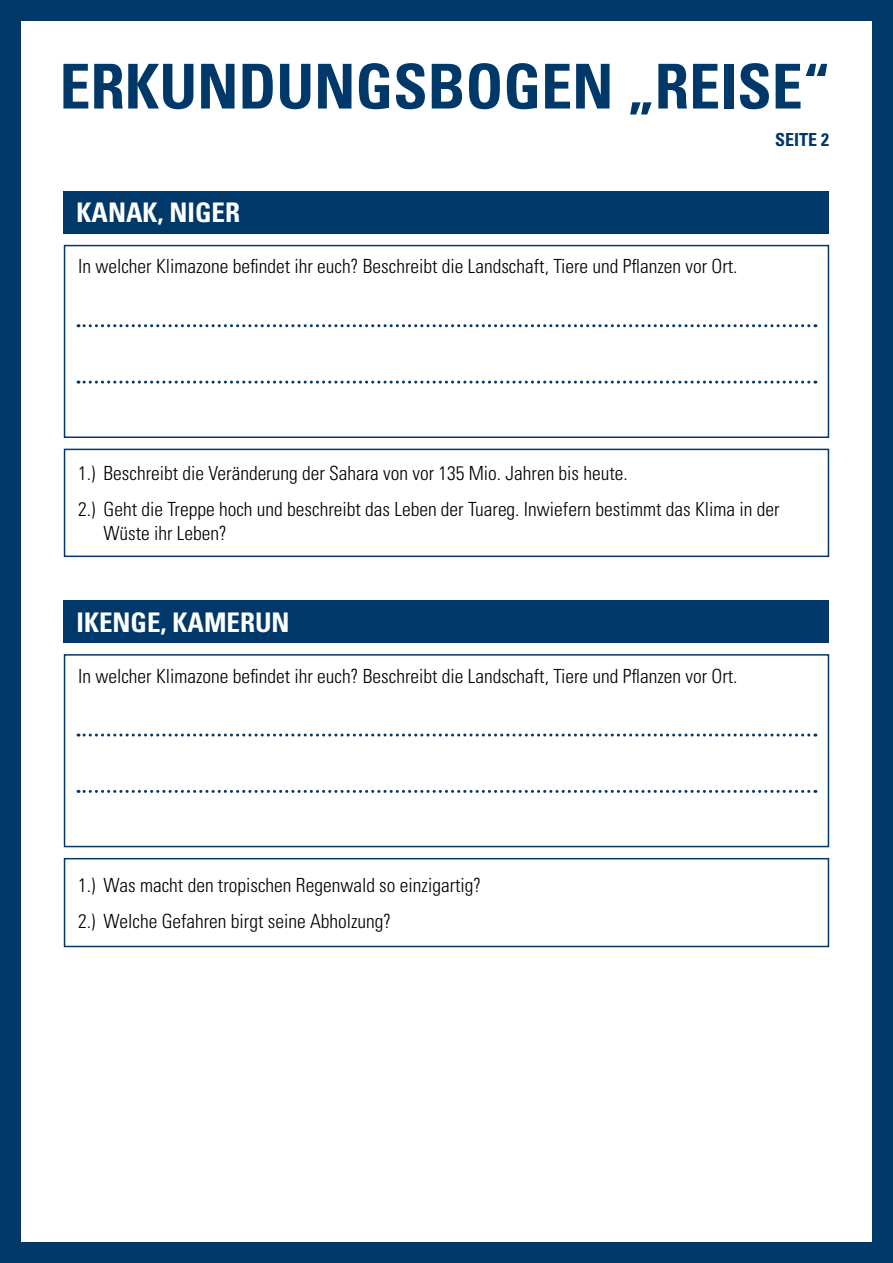
<style>
.page{position:relative;width:893px;height:1263px;background:#003869}
.page>*{position:absolute;margin:0;border:0;box-sizing:border-box;transform-origin:0 0}
.t1{font:700 condensed 61.95px "Univers LT Std";color:#003869}
.t2{font:700 condensed 27px "Univers LT Std";color:#fff}
.t3{font:300 condensed 19.5px/36.2px "Univers LT Std";color:#000}
.t4{font:700 condensed 18px "Univers LT Std";color:#003869}
</style>
<div class="page">
<div style="left:21px;top:21px;width:851px;height:1221px;background:#fff"></div>
<div style="left:64px;top:191px;width:765px;height:43px;background:#003869"></div>
<div style="left:64px;top:245px;width:765px;height:193px;border:2px solid #003869"></div>
<svg style="left:78px;top:324px;width:738px;height:3px"></svg>
<div style="left:64px;top:449px;width:765px;height:108px;border:2px solid #003869"></div>
<svg style="left:78px;top:381px;width:738px;height:3px"></svg>
<div style="left:64px;top:601px;width:765px;height:42px;background:#003869"></div>
<div style="left:64px;top:654px;width:765px;height:193px;border:2px solid #003869"></div>
<svg style="left:78px;top:733px;width:738px;height:3px"></svg>
<div style="left:64px;top:858px;width:765px;height:89px;border:2px solid #003869"></div>
<svg style="left:78px;top:790px;width:738px;height:3px"></svg>
<h1 class="t1" style="left:60px;top:48px;width:772px">ERKUNDUNGSBOGEN „REISE“</h1>
<h2 class="t2" style="left:77px;top:196px;width:165px">KANAK, NIGER</h2>
<p class="t3" style="left:78px;top:248px;width:661px">In welcher Klimazone befindet ihr euch? Beschreibt die Landschaft, Tiere und Pflanzen vor Ort.</p>
<p class="t4" style="left:775px;top:129px;width:55px">SEITE 2</p>
<p class="t3" style="left:78px;top:455px;width:703px">1.) Beschreibt die Veränderung der Sahara von vor 135 Mio. Jahren bis heute.<br>2.) Geht die Treppe hoch und beschreibt das Leben der Tuareg. Inwiefern bestimmt das Klima in der</p>
<p class="t3" style="left:104px;top:515px;width:125px">Wüste ihr Leben?</p>
<h2 class="t2" style="left:77px;top:605px;width:215px">IKENGE, KAMERUN</h2>
<p class="t3" style="left:78px;top:657px;width:661px">In welcher Klimazone befindet ihr euch? Beschreibt die Landschaft, Tiere und Pflanzen vor Ort.</p>
<p class="t3" style="left:78px;top:867px;width:405px">1.) Was macht den tropischen Regenwald so einzigartig?<br>2.) Welche Gefahren birgt seine Abholzung?</p>
</div>
